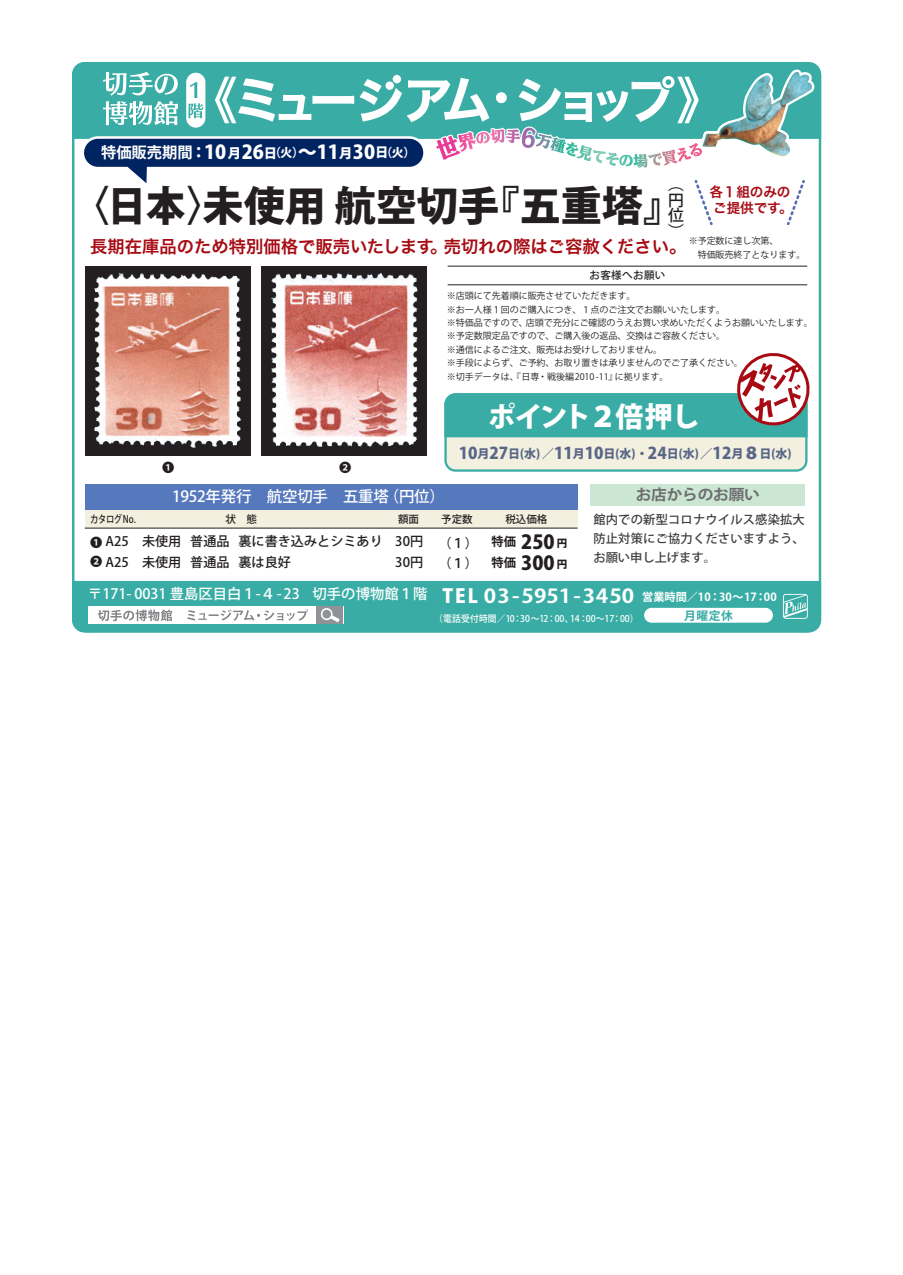
<style>
.page{position:relative;width:903px;height:1275px;background:#fff}
.page>*{position:absolute;margin:0;border:0;box-sizing:border-box;transform-origin:0 0}
.t1{font:800 41.12px "Koz Go Pr 6 N";color:#231f20;scale:.8 1}
.t2{font:800 28px "Koz Go Pr 6 N";letter-spacing:-.05em;color:#fff}
.t3{font:800 19.25px/21px "Koz Go Pr 6 N";color:#231f20}
.t4{font:800 19.07px "Koz Go Pr 6 N";color:#fff}
.t5{font:17.32px "Hira Kaku Pro N W6";color:#a70a12}
.t6{font:500 15.75px/15.8px "Koz Go Pr 6 N";color:#231f20;text-align:justify}
.t7{font:500 15.4px "Koz Go Pr 6 N";letter-spacing:-.015em;color:#fff}
.t8{font:700 14.88px "Koz Go Pr 6 N";letter-spacing:-.01em;color:#6c6d70;scale:1.05 1}
.t9{font:500 14.35px "Koz Go Pr 6 N";color:#fff}
.t10{font:13.65px/15.9px "Hira Kaku Pro N W6";letter-spacing:-.01em;color:#a70a12}
.t11{font:500 13.12px/20.1px "Koz Go Pr 6 N";color:#231f20}
.t12{font:500 12.25px/19.2px "Koz Go Pr 6 N";letter-spacing:.015em;color:#3e3e3f;text-align:justify}
.t13{font:500 12.25px "Koz Go Pr 6 N";color:#231f20}
.t14{font:800 11.9px "Koz Go Pr 6 N";color:#586787}
.t15{font:700 11.72px "Koz Go Pr 6 N";color:#39ada5}
.t16{font:500 10.5px "Koz Go Pr 6 N";color:#231f20}
.t17{font:500 10.5px "Koz Go Pr 6 N";color:#231f20;scale:.8 1}
.t18{font:500 10.5px "Koz Go Pr 6 N";letter-spacing:.04em;color:#231f20}
.t19{font:500 9.28px "Koz Go Pr 6 N";color:#fff;scale:.94 1}
.t20{font:9.1px/13.5px "Koz Go Pr 6 N";letter-spacing:-.005em;color:#231f20}
.s1{font-weight:700;font-size:15.22px}
.s2{font-size:15.22px}
.s3{font-size:13.3px}
.s4{font-size:11.9px}
.s5{font-size:17.5px}
.s6{font-size:16.1px}
.s7{font-weight:700;font-size:12.25px}
.s8{font-size:10.5px}
.s9{font-size:12.25px}
.s10{font-weight:800;font-size:19.25px}
.s11{font-weight:700;font-size:19.25px}
</style>
<div class="page">
<svg style="left:72px;top:62px;width:749px;height:563px"></svg>
<div style="left:81px;top:136px;width:345px;height:33px;border:5px solid #fff;border-radius:14px"></div>
<svg style="left:103px;top:72px;width:75px;height:23px"></svg>
<svg style="left:103px;top:101px;width:75px;height:24px"></svg>
<svg style="left:215px;top:77px;width:139px;height:46px"></svg>
<div style="left:186px;top:73px;width:19px;height:55px;background:#fff;border-radius:10px"></div>
<svg style="left:188px;top:82px;width:15px;height:36px"></svg>
<svg style="left:73px;top:581px;width:748px;height:51px;background:#58b8b1"></svg>
<div style="left:86px;top:266px;width:165px;height:190px;background:#231f20"></div>
<div style="left:261px;top:266px;width:166px;height:190px;background:#231f20"></div>
<div style="left:84px;top:139px;width:339px;height:28px;background:#002361;border-radius:14px"></div>
<img style="left:94px;top:272px;width:148px;height:176px">
<img style="left:271px;top:273px;width:147px;height:174px">
<div style="left:85px;top:509px;width:492px;height:19px;background:#f4f0df"></div>
<div style="left:85px;top:484px;width:492px;height:26px;background:#5679bd"></div>
<div style="left:590px;top:484px;width:215px;height:22px;background:#cbe6d3"></div>
<hr style="left:85px;top:528px;width:492px;height:1px;background:#231f20">
<hr style="left:448px;top:266px;width:359px;height:1px;background:#231f20">
<hr style="left:448px;top:284px;width:359px;height:1px;background:#231f20">
<div style="left:445px;top:394px;width:361px;height:77px;background:#f4f0df;border-radius:10px"></div>
<div style="left:444px;top:393px;width:363px;height:79px;border:2px solid #39ada5;border-radius:10px"></div>
<svg style="left:360px;top:65px;width:459px;height:164px"></svg>
<svg style="left:443px;top:348px;width:368px;height:90px"></svg>
<h3 class="t4" style="left:101px;top:142px;width:316px"><span class="s1">特価販売期間</span><span class="s2">：</span>10<span class="s3">月</span>26<span class="s3">日</span><span class="s4">（火）</span>～11<span class="s3">月</span>30<span class="s3">日</span><span class="s4">（火）</span></h3>
<h1 class="t1" style="left:77px;top:183px;width:761px">〈日本〉未使用 航空切手『五重塔』</h1>
<h3 class="t10" style="left:709px;top:183px;width:85px">各１組のみのご提供です。</h3>
<h3 class="t6" style="left:668px;top:176px;width:17px">（円位）</h3>
<h3 class="t5" style="left:90px;top:231px;width:598px">長期在庫品のため特別価格で販売いたします。売切れの際はご容赦ください<span class="s5">。</span></h3>
<p class="t20" style="left:689px;top:234px;width:118px">※予定数に達し次第、<br>　特価販売終了となります。</p>
<p class="t18" style="left:589px;top:269px;width:78px">お客様へお願い</p>
<p class="t20" style="left:447px;top:289px;width:367px">※店頭にて先着順に販売させていただきます。<br>※お一人様１回のご購入につき、１点のご注文でお願いいたします。<br>※特価品ですので、店頭で充分にご確認のうえお買い求めいただくようお願いいたします。※予定数限定品ですので、ご購入後の返品、交換はご容赦ください。<br>※通信によるご注文、販売はお受けしておりません。<br>※手段によらず、ご予約、お取り置きは承りませんのでご了承ください。<br>※切手データは、『日専・戦後編2010-11』に拠ります。</p>
<h2 class="t2" style="left:488px;top:400px;width:213px">ポイント２倍押し</h2>
<h3 class="t14" style="left:459px;top:447px;width:334px"><span class="s6">10</span>月<span class="s6">27</span>日(水) ／<span class="s6">11</span>月<span class="s6">10</span>日(水)・<span class="s6">24</span>日(水) ／<span class="s6">12</span>月<span class="s6">８</span>日(水)</h3>
<h3 class="t8" style="left:636px;top:486px;width:120px">お店からのお願い</h3>
<h3 class="t12" style="left:593px;top:510px;width:213px">館内での新型コロナウイルス感染拡大防止対策にご協力くださいますよう、お願い申し上げます。</h3>
<h3 class="t13" style="left:162px;top:461px;width:14px">❶</h3>
<h3 class="t13" style="left:339px;top:461px;width:14px">❷</h3>
<h3 class="t7" style="left:172px;top:488px;width:274px">1952年発行　航空切手　五重塔（円位）</h3>
<p class="t17" style="left:90px;top:513px;width:59px">カタログNo.</p>
<p class="t16" style="left:225px;top:513px;width:33px">状　態</p>
<p class="t16" style="left:398px;top:513px;width:22px">額面</p>
<p class="t16" style="left:441px;top:513px;width:33px">予定数</p>
<p class="t16" style="left:505px;top:513px;width:43px">税込価格</p>
<h3 class="t11" style="left:438px;top:534px;width:41px">（１）（１）</h3>
<h3 class="t3" style="left:491px;top:532px;width:77px"><span class="s7">特価</span> 250 <span class="s8">円</span><span class="s7">特価</span> 300 <span class="s8">円</span></h3>
<h3 class="t11" style="left:90px;top:532px;width:334px"><span class="s9">❶</span> A25　未使用 普通品 裏に書き込みとシミあり 30円<br><span class="s9">❷</span> A25　未使用 普通品 裏は良好</h3>
<h3 class="t11" style="left:395px;top:552px;width:29px">30円</h3>
<h3 class="t9" style="left:88px;top:586px;width:690px">〒171- 0031 豊島区目白１-４-23 切手の博物館１階 <span class="s10">TEL</span> <span class="s11">03-5951-3450</span> <sub>営業時間／10：30～17：00</sub></h3>
<p class="t15" style="left:684px;top:609px;width:50px">月曜定休</p>
<p class="t19" style="left:434px;top:614px;width:219px">（電話受付時間／10：30～12：00、14：00～17：00）</p>
</div>
